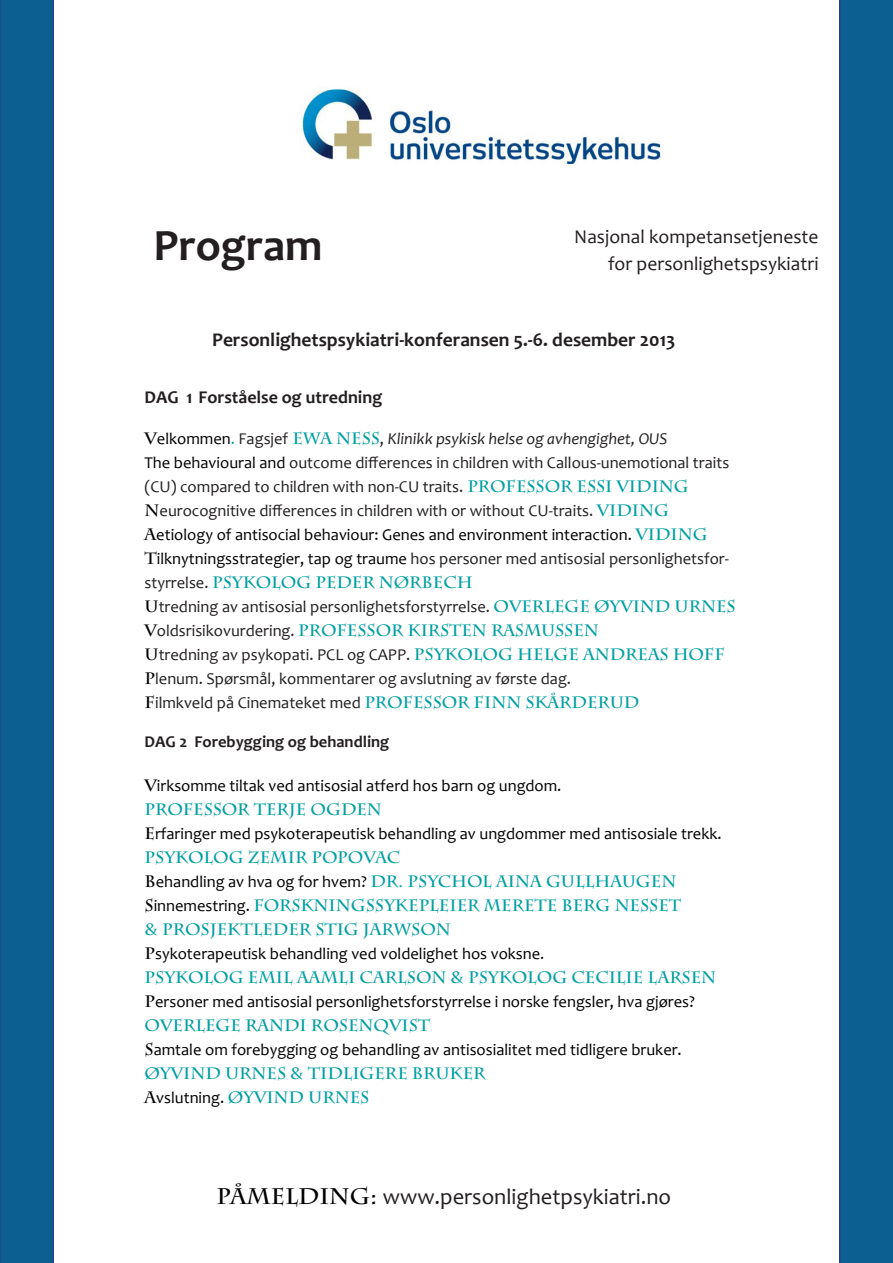
<style>
.page{position:relative;width:893px;height:1263px;background:#fff}
.page>*{position:absolute;margin:0;border:0;box-sizing:border-box;transform-origin:0 0}
.t1{font:700 45px "Candara";color:#231f20}
.t2{font:22.5px "Candara";color:#231f20}
.t3{font:700 19.5px "Candara";color:#231f20}
.t4{font:19.5px "Candara";color:#231f20}
.t5{font:700 18px "Candara";color:#231f20}
.t6{font:16.5px/24px "Candara";color:#000}
.t7{font:16.5px/24px "Candara";color:#231f20}
.t8{font:700 16.5px "Charlemagne Std";color:#009fa2}
.t9{font:italic 16.5px "Candara";color:#231f20}
.t10{font:700 16.5px "Candara";color:#231f20}
.s1{font-family:"Charlemagne Std";font-weight:700;font-style:normal;color:#000}
.s2{font-style:normal;color:#000}
.s3{font-style:normal;color:#009fa2}
.s4{font-style:normal}
.s5{font-family:"Charlemagne Std";font-weight:700;font-style:normal;color:#009fa2}
.s6{color:#000}
.s7{font-family:"Charlemagne Std";font-weight:700;color:#009fa2}
.s8{font-family:"Charlemagne Std";font-weight:700;color:#000}
.s9{font-family:"Charlemagne Std";font-weight:700}
.s10{font-family:"Candara";font-weight:400;color:#231f20}
.s11{font-family:"Candara";font-weight:400;color:#000}
.s12{font-family:"Charlemagne Std";font-weight:700;color:#000103}
</style>
<div class="page">
<div style="left:0;top:0;width:54px;height:1263px;background:#0c5f91"></div>
<div style="left:839px;top:0;width:54px;height:1263px;background:#0c5f91"></div>
<img style="left:302px;top:87px;width:359px;height:76px">
<p class="t1" style="left:154px;top:217px;width:171px">Program</p>
<p class="t4" style="left:574px;top:224px;width:246px">Nasjonal kompetansetjeneste</p>
<p class="t4" style="left:608px;top:252px;width:212px">for personlighetspsykiatri</p>
<p class="t3" style="left:212px;top:327px;width:465px">Personlighetspsykiatri-konferansen 5.-6. desember 2013</p>
<p class="t5" style="left:145px;top:386px;width:239px">DAG 1 Forståelse og utredning</p>
<p class="t9" style="left:145px;top:428px;width:525px"><span class="s1">V</span><span class="s2">elkommen</span><span class="s3">.</span> <span class="s4">Fagsjef</span> <span class="s5">EWA NESS</span><span class="s4">,</span> Klinikk psykisk helse og avhengighet, OUS</p>
<p class="t7" style="left:145px;top:450px;width:586px"><span class="s6">The behavioural and</span> outcome differences in children with Callous-unemotional traits (CU) compared to children with non-CU traits. <span class="s7">PROFESSOR ESSI VIDING</span></p>
<p class="t7" style="left:145px;top:498px;width:526px"><span class="s8">N</span>eurocognitive differences in children with or without CU-traits. <span class="s7">VIDING</span></p>
<p class="t6" style="left:145px;top:522px;width:565px"><span class="s9">A</span>etiology of antisocial behaviour: Genes and environment interaction. <span class="s7">VIDING</span></p>
<p class="t7" style="left:145px;top:546px;width:586px"><span class="s8">T</span><span class="s6">ilknytningsstrategier, tap og traume</span> hos personer med antisosial personlighetsfor&shy;styrrelse. <span class="s7">PSYKOLOG PEDER NØRBECH</span></p>
<p class="t7" style="left:145px;top:594px;width:593px"><span class="s8">U</span>tredning av antisosial personlighetsforstyrrelse. <span class="s7">OVERLEGE ØYVIND URNES</span></p>
<p class="t8" style="left:145px;top:620px;width:456px"><span class="s6">V</span><span class="s10">oldsrisikovurdering.</span> PROFESSOR KIRSTEN RASMUSSEN</p>
<p class="t7" style="left:145px;top:642px;width:582px"><span class="s8">U</span>tredning av psykopati. PCL og CAPP. <span class="s7">PSYKOLOG HELGE ANDREAS HOFF</span></p>
<p class="t7" style="left:145px;top:666px;width:428px"><span class="s8">P</span>lenum. Spørsmål, kommentarer og avslutning av første dag.</p>
<p class="t7" style="left:145px;top:690px;width:496px"><span class="s8">F</span>ilmkveld på Cinemateket med <span class="s7">PROFESSOR FINN SKÅRDERUD</span></p>
<p class="t10" style="left:145px;top:731px;width:246px">DAG 2 Forebygging og behandling</p>
<p class="t6" style="left:145px;top:773px;width:418px"><span class="s9">V</span>irksomme tiltak ved antisosial atferd hos barn og ungdom.</p>
<p class="t8" style="left:145px;top:800px;width:239px">PROFESSOR TERJE OGDEN</p>
<p class="t6" style="left:145px;top:821px;width:579px"><span class="s9">E</span>rfaringer med psykoterapeutisk behandling av ungdommer med antisosiale trekk.</p>
<p class="t8" style="left:145px;top:848px;width:257px">PSYKOLOG ZEMIR POPOVAC</p>
<p class="t6" style="left:145px;top:869px;width:533px"><span class="s9">B</span>ehandling av hva og for hvem? <span class="s7">DR. PSYCHOL AINA GULLHAUGEN</span></p>
<p class="t8" style="left:145px;top:896px;width:538px"><span class="s6">S</span><span class="s11">innemestring.</span> FORSKNINGSSYKEPLEIER MERETE BERG NESSET</p>
<p class="t8" style="left:145px;top:920px;width:308px">&amp; PROSJEKTLEDER STIG JARWSON</p>
<p class="t6" style="left:145px;top:941px;width:573px"><span class="s9">P</span>sykoterapeutisk behandling ved voldelighet hos voksne.<br><span class="s7">PSYKOLOG EMIL AAMLI CARLSON &amp; PSYKOLOG CECILIE LARSEN</span></p>
<p class="t6" style="left:145px;top:989px;width:552px"><span class="s9">P</span>ersoner med antisosial personlighetsforstyrrelse i norske fengsler, hva gjøres?<br><span class="s7">OVERLEGE RANDI ROSENQVIST</span></p>
<p class="t6" style="left:145px;top:1037px;width:539px"><span class="s9">S</span>amtale om forebygging og behandling av antisosialitet med tidligere bruker.<br><span class="s7">ØYVIND URNES &amp; TIDLIGERE BRUKER</span></p>
<p class="t8" style="left:145px;top:1088px;width:226px"><span class="s6">A</span><span class="s11">vslutning.</span> ØYVIND URNES</p>
<p class="t2" style="left:216px;top:1182px;width:456px"><span class="s12">PÅMELDING:</span> www.personlighetpsykiatri.no</p>
</div>
